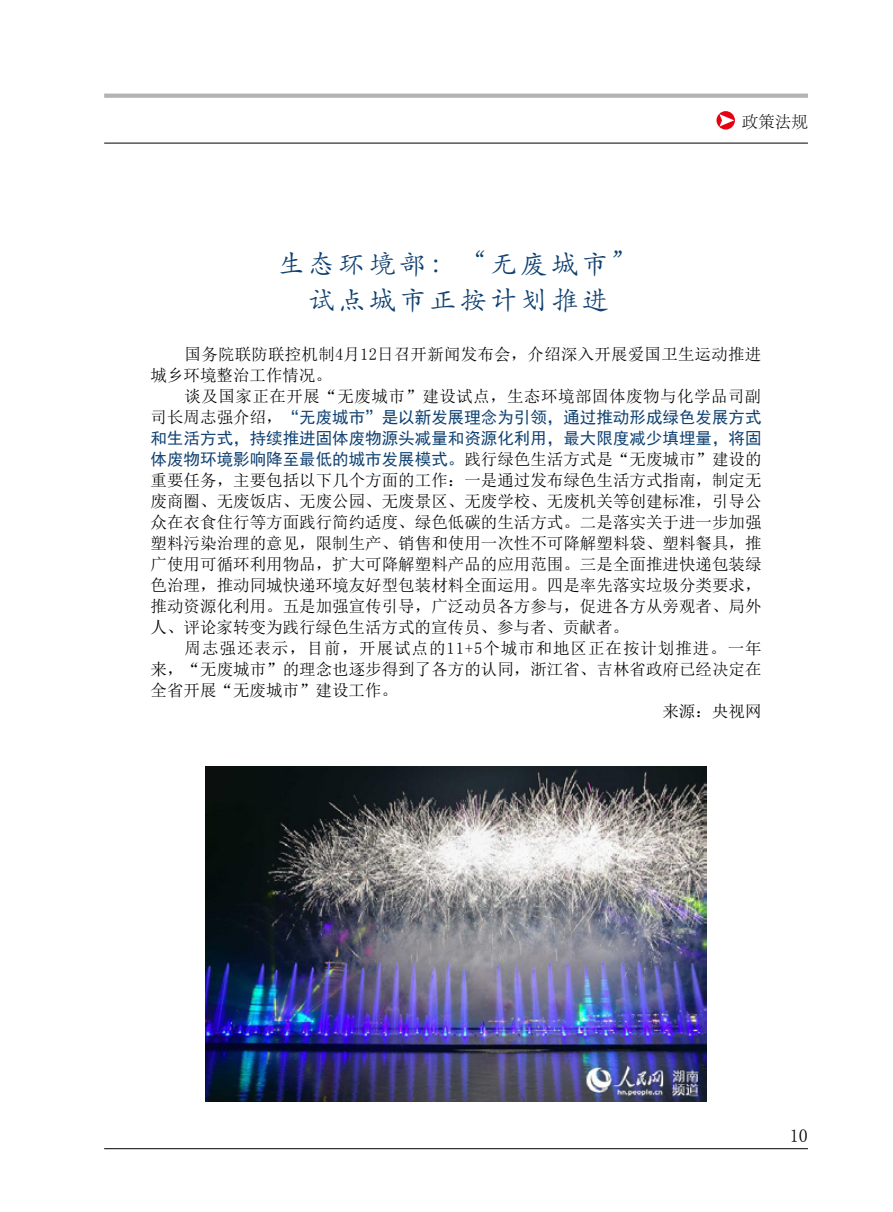
<style>
.page{position:relative;width:893px;height:1212px;background:#fff}
.page>*{position:absolute;margin:0;border:0;box-sizing:border-box;transform-origin:0 0}
.t1{font:27px/36px "ST Kaiti";letter-spacing:.125em;color:#104171;text-align:center}
.t2{font:18px "Sim Sun";color:#000}
.t3{font:16.5px/21px "Sim Sun";color:#000}
.t4{font:16.5px/21px "Sim Hei";color:#104171;text-align:justify}
.t5{font:16.5px "Sim Sun";letter-spacing:.06em;color:#000}
.t6{font:16.5px "Sim Sun";letter-spacing:.03em;color:#000}
.t7{font:300 16.5px "Adobe Song Std";color:#000}
.s1{font-family:"Sim Sun";color:#000}
</style>
<div class="page">
<svg style="left:104px;top:94px;width:704px;height:4px;background:#b6b6b6"></svg>
<svg style="left:716px;top:111px;width:19px;height:19px"></svg>
<svg style="left:719px;top:114px;width:15px;height:13px"></svg>
<hr style="left:104px;top:143px;width:704px;height:1px;background:#000">
<hr style="left:104px;top:1148px;width:704px;height:1px;background:#000">
<img style="left:205px;top:766px;width:502px;height:335px">
<p class="t7" style="left:742px;top:113px;width:67px">政策法规</p>
<h1 class="t1" style="left:277px;top:245px;width:363px">生态环境部：“无废城市”试点城市正按计划推进</h1>
<p class="t3" style="left:151px;top:344px;width:612px;text-indent:34px">国务院联防联控机制4月12日召开新闻发布会，介绍深入开展爱国卫生运动推进城乡环境整治工作情况。</p>
<p class="t6" style="left:185px;top:388px;width:578px">谈及国家正在开展“无废城市”建设试点，生态环境部固体废物与化学品司副</p>
<p class="t4" style="left:151px;top:407px;width:612px"><span class="s1">司长周志强介绍，</span>“无废城市”是以新发展理念为引领，通过推动形成绿色发展方式和生活方式，持续推进固体废物源头减量和资源化利用，最大限度减少填埋量，将固体废物环境影响降至最低的城市发展模式。<span class="s1">践行绿色生活方式是“无废城市”建设的</span></p>
<p class="t3" style="left:151px;top:470px;width:612px;text-align:justify">重要任务，主要包括以下几个方面的工作：一是通过发布绿色生活方式指南，制定无废商圈、无废饭店、无废公园、无废景区、无废学校、无废机关等创建标准，引导公众在衣食住行等方面践行简约适度、绿色低碳的生活方式。二是落实关于进一步加强塑料污染治理的意见，限制生产、销售和使用一次性不可降解塑料袋、塑料餐具，推广使用可循环利用物品，扩大可降解塑料产品的应用范围。三是全面推进快递包装绿色治理，推动同城快递环境友好型包装材料全面运用。四是率先落实垃圾分类要求，推动资源化利用。五是加强宣传引导，广泛动员各方参与，促进各方从旁观者、局外人、评论家转变为践行绿色生活方式的宣传员、参与者、贡献者。</p>
<p class="t5" style="left:185px;top:640px;width:579px">周志强还表示，目前，开展试点的11+5个城市和地区正在按计划推进。一年</p>
<p class="t3" style="left:151px;top:659px;width:612px">来，“无废城市”的理念也逐步得到了各方的认同，浙江省、吉林省政府已经决定在</p>
<p class="t3" style="left:151px;top:680px;width:249px">全省开展“无废城市”建设工作。</p>
<p class="t3" style="left:662px;top:701px;width:100px">来源：央视网</p>
<p class="t2" style="left:790px;top:1127px;width:19px">10</p>
</div>
